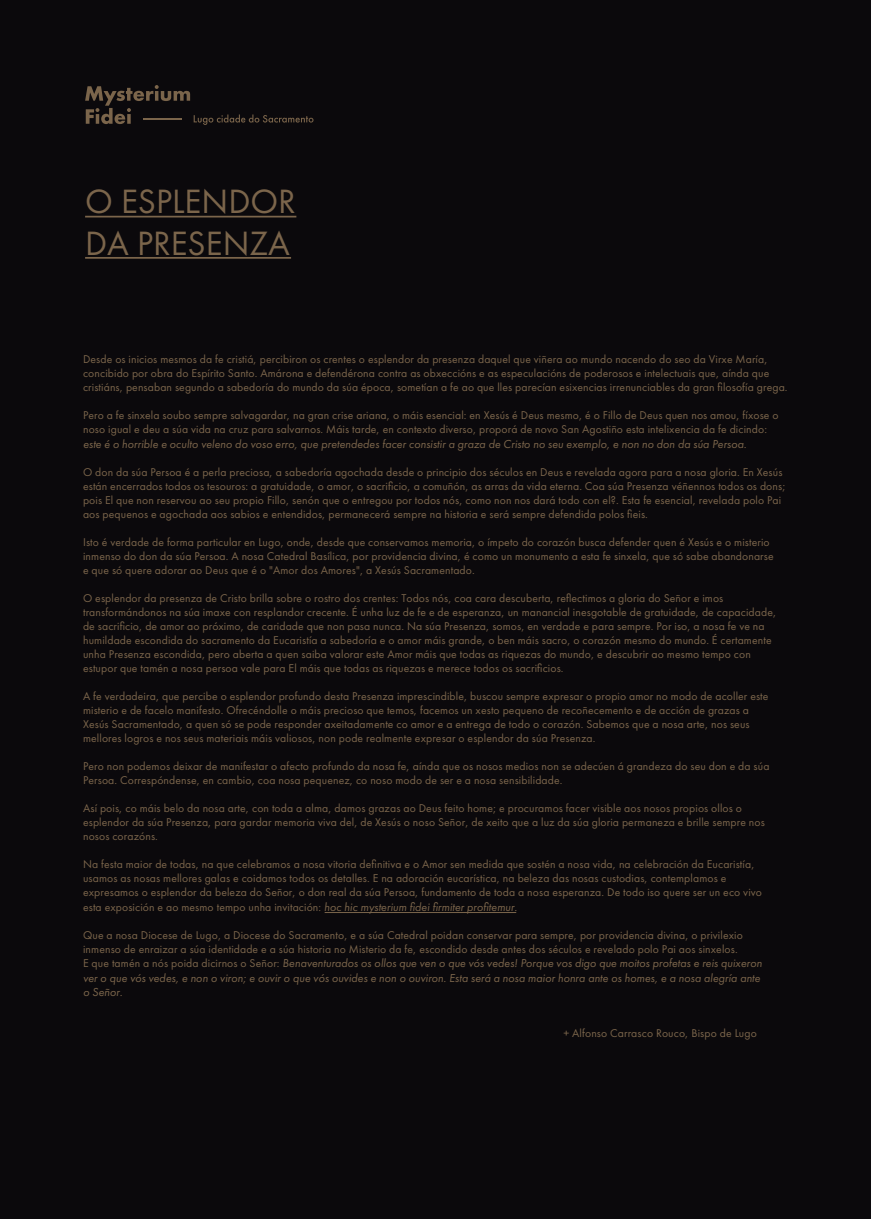
<style>
.page{position:relative;width:871px;height:1219px;background:#fff}
.page>*{position:absolute;margin:0;border:0;box-sizing:border-box;transform-origin:0 0}
.t1{font:35px/42px "Futura PT";color:#7b654b}
.t2{font:italic 12px/14.4px "Futura PT";color:#7b654b}
.t3{font:11.7px/14px "Futura PT";letter-spacing:.01em;color:#7b654b}
.s1{font-style:italic;font-size:12px}
.s2{font-style:normal;font-size:11.7px}
</style>
<div class="page">
<div style="left:0;top:0;width:870px;height:1219px;background:#0b090c"></div>
<hr style="left:85px;top:216px;width:211px;height:1px;background:#7b654b">
<svg style="left:85px;top:85px;width:228px;height:40px"></svg>
<hr style="left:85px;top:257px;width:206px;height:2px;background:#7b654b">
<hr style="left:324px;top:912px;width:192px;height:1px;background:#7b654b">
<h1 class="t1" style="left:85px;top:180px;width:212px">O ESPLENDOR<br>DA PRESENZA</h1>
<p class="t3" style="left:83px;top:352px;width:705px">Desde os inicios mesmos da fe cristiá, percibiron os crentes o esplendor da presenza daquel que viñera ao mundo nacendo do seo da Virxe María, concibido por obra do Espírito Santo. Amárona e defendérona contra as obxeccións e as especulacións de poderosos e intelectuais que, aínda que cristiáns, pensaban segundo a sabedoría do mundo da súa época, sometían a fe ao que lles parecían esixencias irrenunciables da gran filosofía grega.</p>
<p class="t3" style="left:83px;top:408px;width:696px">Pero a fe sinxela soubo sempre salvagardar, na gran crise ariana, o máis esencial: en Xesús é Deus mesmo, é o Fillo de Deus quen nos amou, fíxose o noso igual e deu a súa vida na cruz para salvarnos. Máis tarde, en contexto diverso, proporá de novo San Agostiño esta intelixencia da fe dicindo:</p>
<p class="t2" style="left:83px;top:436px;width:664px">este é o horrible e oculto veleno do voso erro, que pretendedes facer consistir a graza de Cristo no seu exemplo, e non no don da súa Persoa.</p>
<p class="t3" style="left:83px;top:465px;width:703px">O don da súa Persoa é a perla preciosa, a sabedoría agochada desde o principio dos séculos en Deus e revelada agora para a nosa gloria. En Xesús están encerrados todos os tesouros: a gratuidade, o amor, o sacrificio, a comuñón, as arras da vida eterna. Coa súa Presenza véñennos todos os dons; pois El que non reservou ao seu propio Fillo, senón que o entregou por todos nós, como non nos dará todo con el?. Esta fe esencial, revelada polo Pai aos pequenos e agochada aos sabios e entendidos, permanecerá sempre na historia e será sempre defendida polos fieis.</p>
<p class="t3" style="left:83px;top:535px;width:692px">Isto é verdade de forma particular en Lugo, onde, desde que conservamos memoria, o ímpeto do corazón busca defender quen é Xesús e o misterio inmenso do don da súa Persoa. A nosa Catedral Basílica, por providencia divina, é como un monumento a esta fe sinxela, que só sabe abandonarse e que só quere adorar ao Deus que é o "Amor dos Amores", a Xesús Sacramentado.</p>
<p class="t3" style="left:83px;top:591px;width:694px">O esplendor da presenza de Cristo brilla sobre o rostro dos crentes: Todos nós, coa cara descuberta, reflectimos a gloria do Señor e imos transformándonos na súa imaxe con resplandor crecente. É unha luz de fe e de esperanza, un manancial inesgotable de gratuidade, de capacidade, de sacrificio, de amor ao próximo, de caridade que non pasa nunca. Na súa Presenza, somos, en verdade e para sempre. Por iso, a nosa fe ve na humildade escondida do sacramento da Eucaristía a sabedoría e o amor máis grande, o ben máis sacro, o corazón mesmo do mundo. É certamente unha Presenza escondida, pero aberta a quen saiba valorar este Amor máis que todas as riquezas do mundo, e descubrir ao mesmo tempo con estupor que tamén a nosa persoa vale para El máis que todas as riquezas e merece todos os sacrificios.</p>
<p class="t3" style="left:83px;top:689px;width:686px">A fe verdadeira, que percibe o esplendor profundo desta Presenza imprescindible, buscou sempre expresar o propio amor no modo de acoller este misterio e de facelo manifesto. Ofrecéndolle o máis precioso que temos, facemos un xesto pequeno de recoñecemento e de acción de grazas a Xesús Sacramentado, a quen só se pode responder axeitadamente co amor e a entrega de todo o corazón. Sabemos que a nosa arte, nos seus mellores logros e nos seus materiais máis valiosos, non pode realmente expresar o esplendor da súa Presenza.</p>
<p class="t3" style="left:83px;top:759px;width:687px">Pero non podemos deixar de manifestar o afecto profundo da nosa fe, aínda que os nosos medios non se adecúen á grandeza do seu don e da súa<br>Persoa. Correspóndense, en cambio, coa nosa pequenez, co noso modo de ser e a nosa sensibilidade.</p>
<p class="t3" style="left:83px;top:801px;width:683px">Así pois, co máis belo da nosa arte, con toda a alma, damos grazas ao Deus feito home; e procuramos facer visible aos nosos propios ollos o esplendor da súa Presenza, para gardar memoria viva del, de Xesús o noso Señor, de xeito que a luz da súa gloria permaneza e brille sempre nos nosos corazóns.</p>
<p class="t3" style="left:83px;top:857px;width:680px">Na festa maior de todas, na que celebramos a nosa vitoria definitiva e o Amor sen medida que sostén a nosa vida, na celebración da Eucaristía, usamos as nosas mellores galas e coidamos todos os detalles. E na adoración eucarística, na beleza das nosas custodias, contemplamos e expresamos o esplendor da beleza do Señor, o don real da súa Persoa, fundamento de toda a nosa esperanza. De todo iso quere ser un eco vivo esta exposición e ao mesmo tempo unha invitación: <span class="s1">hoc hic mysterium fidei firmiter profitemur.</span></p>
<p class="t3" style="left:83px;top:928px;width:661px">Que a nosa Diocese de Lugo, a Diocese do Sacramento, e a súa Catedral poidan conservar para sempre, por providencia divina, o privilexio inmenso de enraizar a súa identidade e a súa historia no Misterio da fe, escondido desde antes dos séculos e revelado polo Pai aos sinxelos.</p>
<p class="t2" style="left:83px;top:956px;width:680px"><span class="s2">E que tamén a nós poida dicirnos o Señor:</span> Benaventurados os ollos que ven o que vós vedes! Porque vos digo que moitos profetas e reis quixeron ver o que vós vedes, e non o viron; e ouvir o que vós ouvides e non o ouviron. Esta será a nosa maior honra ante os homes, e a nosa alegría ante o Señor.</p>
<p class="t3" style="left:563px;top:1026px;width:195px">+ Alfonso Carrasco Rouco, Bispo de Lugo</p>
</div>
